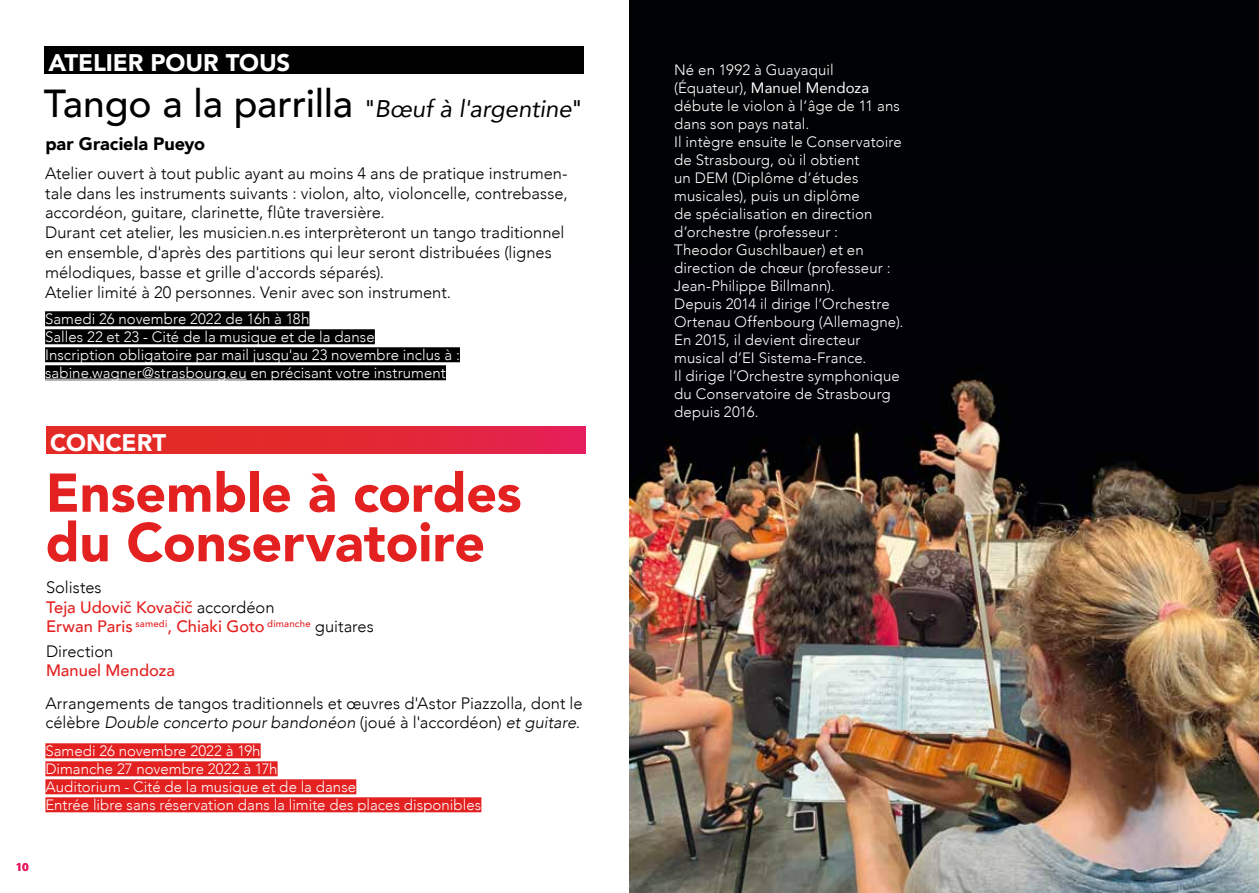
<style>
.page{position:relative;width:1259px;height:893px;background:#fff}
.page>*{position:absolute;margin:0;border:0;box-sizing:border-box;transform-origin:0 0}
.t1{font:900 54px/49.5px "Avenir";letter-spacing:-.005em;color:#e32120}
.t2{font:500 39px "Avenir";letter-spacing:-.01em;color:#000}
.t3{font:900 24px "Avenir";letter-spacing:-.005em;color:#fff}
.t4{font:900 18px "Avenir";color:#000}
.t5{font:300 16.5px/19.8px "Avenir";color:#000}
.t6{font:500 16.5px/19.8px "Avenir";color:#e32120}
.t7{font:300 15px/18px "Avenir";letter-spacing:.005em;color:#fff}
.t8{font:700 12px "Myriad Pro";color:#e41c5f}
.s1{font-size:24px}
.s2{font-weight:400;font-style:italic;font-size:24px}
.s3{font-weight:300;color:#000}
.s4{font-style:italic}
.s5{font-weight:400}
</style>
<div class="page">
<div style="left:45px;top:311px;width:264px;height:15px;background:#000"></div>
<div style="left:45px;top:329px;width:330px;height:15px;background:#000"></div>
<div style="left:45px;top:347px;width:415px;height:15px;background:#000"></div>
<div style="left:45px;top:365px;width:401px;height:15px;background:#000"></div>
<hr style="left:45px;top:379px;width:202px;height:1px;background:#fff">
<div style="left:44px;top:47px;width:540px;height:27px;background:#000"></div>
<div style="left:45px;top:743px;width:216px;height:15px;background:#e32120"></div>
<div style="left:45px;top:761px;width:233px;height:15px;background:#e32120"></div>
<div style="left:45px;top:779px;width:311px;height:15px;background:#e32120"></div>
<div style="left:45px;top:797px;width:436px;height:15px;background:#e32120"></div>
<div style="left:46px;top:427px;width:540px;height:27px;background:linear-gradient(to right,#e42d1b,#e4224e)"></div>
<div style="left:629px;top:0;width:630px;height:893px;background:#000204"></div>
<img style="left:629px;top:378px;width:630px;height:515px">
<h3 class="t3" style="left:48px;top:42px;width:243px">ATELIER POUR TOUS</h3>
<h2 class="t2" style="left:44px;top:70px;width:541px">Tango a la parrilla <span class="s1">"</span><span class="s2">Bœuf à l'argentine</span><span class="s1">"</span></h2>
<p class="t4" style="left:45px;top:128px;width:161px">par Graciela Pueyo</p>
<p class="t5" style="left:45px;top:163px;width:524px">Atelier ouvert à tout public ayant au moins 4 ans de pratique instrumen&shy;tale dans les instruments suivants : violon, alto, violoncelle, contrebasse, accordéon, guitare, clarinette, flûte traversière.<br>Durant cet atelier, les musicien.n.es interprèteront un tango traditionnel en ensemble, d'après des partitions qui leur seront distribuées (lignes mélodiques, basse et grille d'accords séparés).<br>Atelier limité à 20 personnes. Venir avec son instrument.</p>
<p class="t7" style="left:45px;top:310px;width:416px">Samedi 26 novembre 2022 de 16h à 18h<br>Salles 22 et 23 - Cité de la musique et de la danse<br>Inscription obligatoire par mail jusqu'au 23 novembre inclus à : sabine.wagner@strasbourg.eu en précisant votre instrument</p>
<h3 class="t3" style="left:50px;top:422px;width:117px">CONCERT</h3>
<h1 class="t1" style="left:46px;top:467px;width:477px">Ensemble à cordes du Conservatoire</h1>
<p class="t6" style="left:46px;top:576px;width:329px"><span class="s3">Solistes<br></span>Teja Udovič Kovačič <span class="s3">accordéon<br></span>Erwan Paris <sup>samedi</sup>, Chiaki Goto <sup>dimanche</sup> <span class="s3">guitares</span></p>
<p class="t5" style="left:46px;top:641px;width:69px">Direction</p>
<p class="t6" style="left:46px;top:660px;width:130px">Manuel Mendoza</p>
<p class="t5" style="left:45px;top:693px;width:539px">Arrangements de tangos traditionnels et œuvres d'Astor Piazzolla, dont le célèbre <span class="s4">Double concerto pour bandonéon</span> (joué à l'accordéon) <span class="s4">et guitare</span>.</p>
<p class="t7" style="left:45px;top:742px;width:437px">Samedi 26 novembre 2022 à 19h<br>Dimanche 27 novembre 2022 à 17h<br>Auditorium - Cité de la musique et de la danse<br>Entrée libre sans réservation dans la limite des places disponibles</p>
<p class="t8" style="left:16px;top:860px;width:14px">10</p>
<p class="t7" style="left:674px;top:61px;width:231px">Né en 1992 à Guayaquil (Équateur), <span class="s5">Manuel Mendoza </span>débute le violon à l’âge de 11 ans dans son pays natal.<br>Il intègre ensuite le Conservatoire de Strasbourg, où il obtient<br>un DEM (Diplôme d’études musicales), puis un diplôme<br>de spécialisation en direction d’orchestre (professeur :<br>Theodor Guschlbauer) et en direction de chœur (professeur :<br>Jean-Philippe Billmann).<br>Depuis 2014 il dirige l’Orchestre<br>Ortenau Offenbourg (Allemagne).<br>En 2015, il devient directeur musical d’EI Sistema-France.<br>Il dirige l’Orchestre symphonique du Conservatoire de Strasbourg depuis 2016.</p>
</div>
